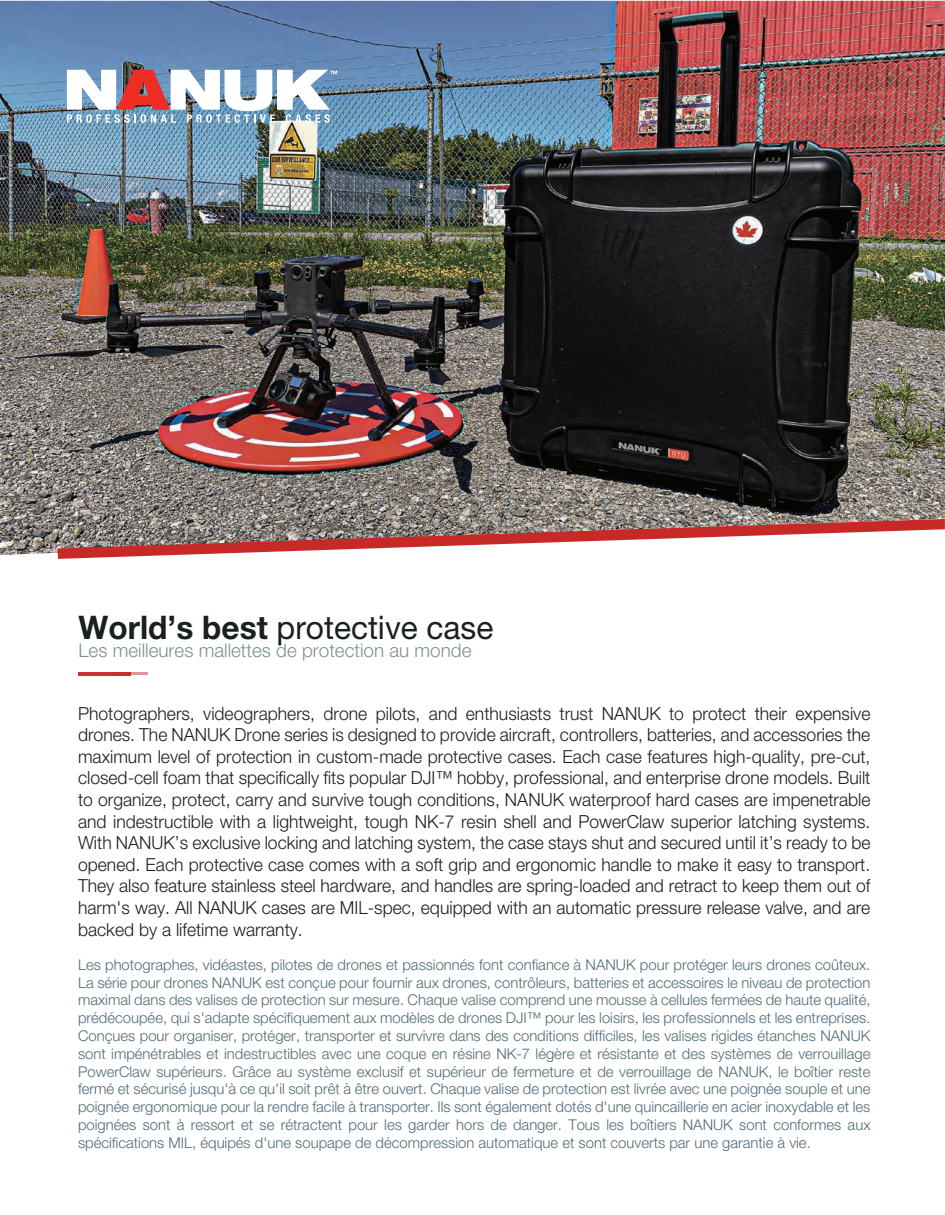
<style>
.page{position:relative;width:945px;height:1215px;background:#fff}
.page>*{position:absolute;margin:0;border:0;box-sizing:border-box;transform-origin:0 0}
.t1{font:32.55px "Helvetica Neue LT Std";color:#1a1f20}
.t2{font:300 18.9px "Helvetica Neue LT Std";color:#809194}
.t3{font:300 18px/21.6px "Helvetica Neue LT Std";color:#1a1f20;text-align:justify}
.t4{font:300 14.85px/17.9px "Helvetica Neue LT Std";color:#546a78;text-align:justify}
.s1{font-weight:700}
</style>
<div class="page">
<hr style="left:78px;top:672px;width:53px;height:3px;background:#c72927">
<hr style="left:113px;top:673px;width:35px;height:2px;background:#c72927">
<img style="left:0;top:1px;width:945px;height:554px">
<img style="left:67px;top:70px;width:270px;height:53px">
<svg style="left:58px;top:519px;width:887px;height:40px"></svg>
<h1 class="t1" style="left:79px;top:608px;width:416px"><span class="s1">World’s best</span> protective case</h1>
<p class="t2" style="left:79px;top:639px;width:395px">Les meilleures mallettes de protection au monde</p>
<p class="t3" style="left:78px;top:702px;width:794px">Photographers, videographers, drone pilots, and enthusiasts trust NANUK to protect their expensive drones. The NANUK Drone series is designed to provide aircraft, controllers, batteries, and accessories the maximum level of protection in custom-made protective cases. Each case features high-quality, pre-cut, closed-cell foam that specifically fits popular DJI™ hobby, professional, and enterprise drone models. Built to organize, protect, carry and survive tough conditions, NANUK waterproof hard cases are impenetrable and indestructible with a lightweight, tough NK-7 resin shell and PowerClaw superior latching systems.<br>With NANUK’s exclusive locking and latching system, the case stays shut and secured until it’s ready to be opened. Each protective case comes with a soft grip and ergonomic handle to make it easy to transport.<br>They also feature stainless steel hardware, and handles are spring-loaded and retract to keep them out of harm's way. All NANUK cases are MIL-spec, equipped with an automatic pressure release valve, and are backed by a lifetime warranty.</p>
<p class="t4" style="left:78px;top:955px;width:794px">Les photographes, vidéastes, pilotes de drones et passionnés font confiance à NANUK pour protéger leurs drones coûteux.<br>La série pour drones NANUK est conçue pour fournir aux drones, contrôleurs, batteries et accessoires le niveau de protection maximal dans des valises de protection sur mesure. Chaque valise comprend une mousse à cellules fermées de haute qualité, prédécoupée, qui s'adapte spécifiquement aux modèles de drones DJI™ pour les loisirs, les professionnels et les entreprises.<br>Conçues pour organiser, protéger, transporter et survivre dans des conditions difficiles, les valises rigides étanches NANUK sont impénétrables et indestructibles avec une coque en résine NK-7 légère et résistante et des systèmes de verrouillage PowerClaw supérieurs. Grâce au système exclusif et supérieur de fermeture et de verrouillage de NANUK, le boîtier reste fermé et sécurisé jusqu'à ce qu'il soit prêt à être ouvert. Chaque valise de protection est livrée avec une poignée souple et une poignée ergonomique pour la rendre facile à transporter. Ils sont également dotés d'une quincaillerie en acier inoxydable et les poignées sont à ressort et se rétractent pour les garder hors de danger. Tous les boîtiers NANUK sont conformes aux spécifications MIL, équipés d'une soupape de décompression automatique et sont couverts par une garantie à vie.</p>
</div>
